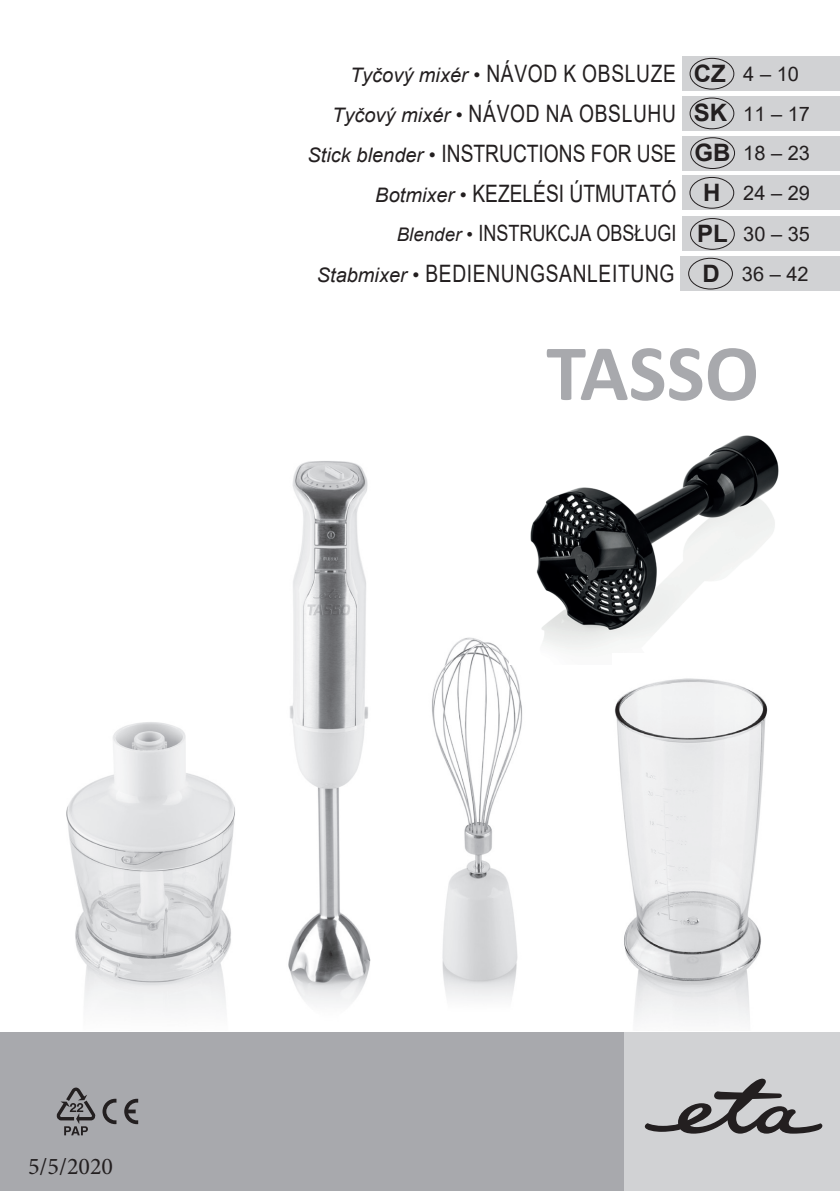
<style>
.page{position:relative;width:840px;height:1191px;background:#fff}
.page>*{position:absolute;margin:0;border:0;box-sizing:border-box;transform-origin:0 0}
.t1{font:700 80.4px "Calibri";color:#a8a9ad}
.t2{font:24px "Arial";letter-spacing:.035em;color:#231f20;scale:.8 1}
.t3{font:24px "Arial";color:#231f20;scale:.8 1}
.t4{font:700 24px "Arial";color:#231f20}
.t5{font:24px "Minion Pro";color:#231f20}
.t6{font:22.4px "Arial";color:#231f20;scale:.8 1}
.t7{font:20px "Arial";color:#231f20}
.s1{font-style:italic;font-size:20px}
.s2{font-style:italic;font-size:18.8px}
</style>
<div class="page">
<div style="left:0;top:1032px;width:839px;height:159px;background:#a8a9ad"></div>
<div style="left:624px;top:1032px;width:215px;height:159px;background:#d1d2d4"></div>
<svg style="left:644px;top:1078px;width:177px;height:55px"></svg>
<svg style="left:124px;top:1098px;width:14px;height:26px"></svg>
<svg style="left:102px;top:1098px;width:14px;height:26px"></svg>
<svg style="left:57px;top:1087px;width:38px;height:48px"></svg>
<div style="left:681px;top:96px;width:158px;height:34px;background:#d1d2d4"></div>
<div style="left:689px;top:98px;width:45px;height:31px;border:1px solid #231f20;border-radius:50%"></div>
<div style="left:681px;top:57px;width:158px;height:34px;background:#d1d2d4"></div>
<div style="left:689px;top:58px;width:45px;height:32px;border:1px solid #231f20;border-radius:50%"></div>
<div style="left:681px;top:136px;width:158px;height:34px;background:#d1d2d4"></div>
<div style="left:689px;top:137px;width:45px;height:32px;border:1px solid #231f20;border-radius:50%"></div>
<div style="left:681px;top:176px;width:158px;height:34px;background:#d1d2d4"></div>
<div style="left:689px;top:177px;width:44px;height:32px;border:1px solid #231f20;border-radius:50%"></div>
<div style="left:681px;top:217px;width:158px;height:34px;background:#d1d2d4"></div>
<div style="left:689px;top:218px;width:45px;height:32px;border:1px solid #231f20;border-radius:50%"></div>
<img style="left:66px;top:461px;width:457px;height:548px">
<img style="left:509px;top:435px;width:270px;height:229px">
<img style="left:612px;top:653px;width:167px;height:368px">
<div style="left:680px;top:257px;width:159px;height:34px;background:#d1d2d4"></div>
<div style="left:687px;top:258px;width:45px;height:31px;border:1px solid #231f20;border-radius:50%"></div>
<p class="t2" style="left:350px;top:57px;width:409px"><span class="s1">Tyčový mixér •</span> NÁVOD K OBSLUZE</p>
<p class="t7" style="left:742px;top:60px;width:57px">4 – 10</p>
<p class="t4" style="left:693px;top:56px;width:33px">CZ</p>
<p class="t2" style="left:332px;top:97px;width:431px"><span class="s1">Tyčový mixér •</span> NÁVOD NA OBSLUHU</p>
<p class="t7" style="left:742px;top:100px;width:68px">11 – 17</p>
<p class="t4" style="left:693px;top:96px;width:35px">SK</p>
<p class="t4" style="left:694px;top:136px;width:37px">GB</p>
<p class="t3" style="left:307px;top:137px;width:462px"><span class="s1">Stick blender •</span> INSTRUCTIONS FOR USE</p>
<p class="t7" style="left:742px;top:140px;width:68px">18 – 23</p>
<p class="t3" style="left:375px;top:177px;width:377px"><span class="s1">Botmixer •</span> KEZELÉSI ÚTMUTATÓ</p>
<p class="t7" style="left:742px;top:179px;width:68px">24 – 29</p>
<p class="t4" style="left:702px;top:175px;width:19px">H</p>
<p class="t6" style="left:396px;top:218px;width:351px"><span class="s2">Blender •</span> INSTRUKCJA OBSŁUGI</p>
<p class="t7" style="left:742px;top:220px;width:68px">30 – 35</p>
<p class="t4" style="left:697px;top:217px;width:32px">PL</p>
<p class="t4" style="left:702px;top:256px;width:19px">D</p>
<p class="t2" style="left:316px;top:257px;width:448px"><span class="s1">Stabmixer •</span> BEDIENUNGSANLEITUNG</p>
<p class="t7" style="left:741px;top:260px;width:68px">36 – 42</p>
<h1 class="t1" style="left:546px;top:316px;width:214px">TASSO</h1>
<p class="t5" style="left:28px;top:1150px;width:87px">5/5/2020</p>
</div>
